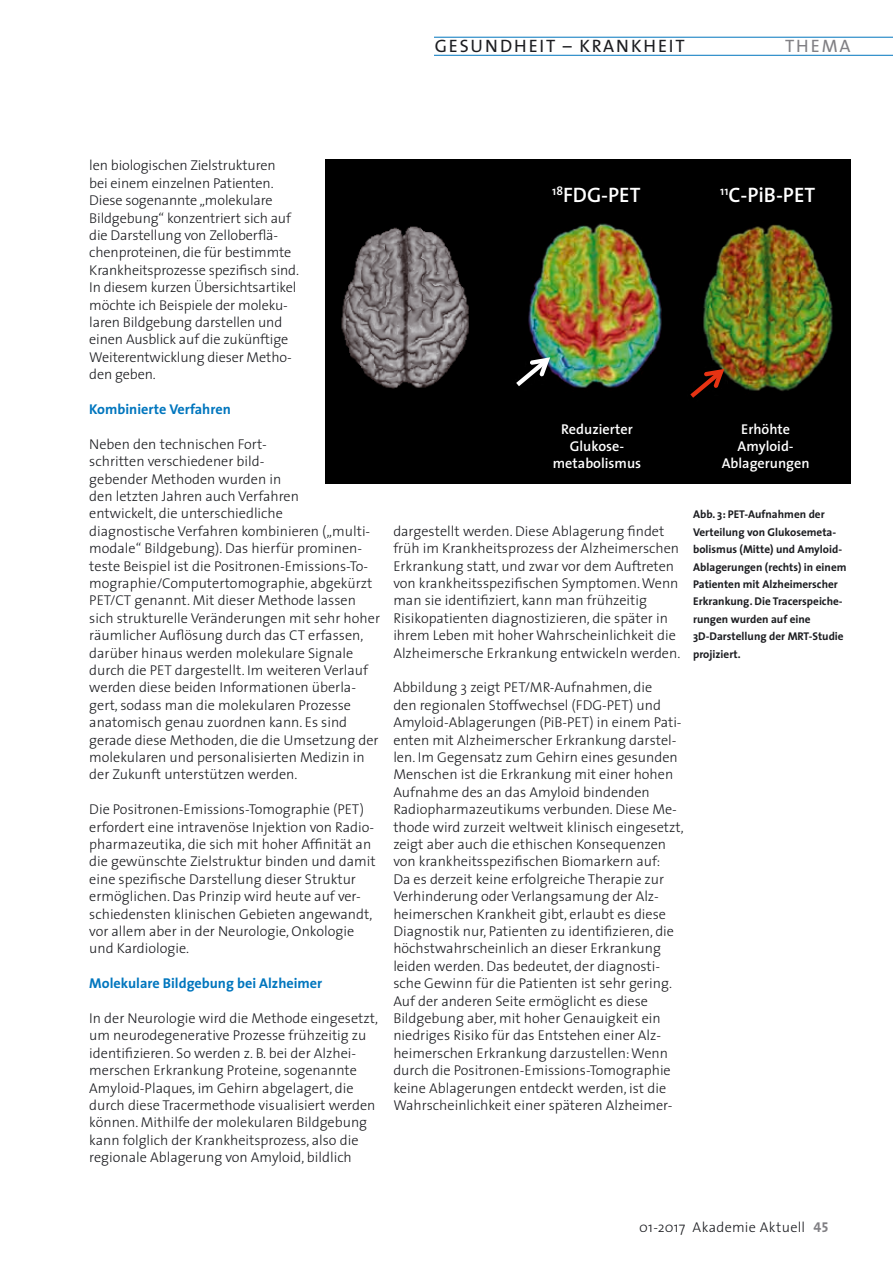
<style>
.page{position:relative;width:893px;height:1263px;background:#fff}
.page>*{position:absolute;margin:0;border:0;box-sizing:border-box;transform-origin:0 0}
.t1{font:600 21px "The Sans";color:#fff}
.t2{font:18px "The Sans";letter-spacing:.1em;color:#1b1c20}
.t3{font:18px "The Sans";letter-spacing:.095em;color:#818084}
.t4{font:300 14.25px/17.4px "The Sans";color:#1b1c20}
.t5{font:600 14.25px/17.1px "The Sans";color:#fff;text-align:center}
.t6{font:700 14.25px "The Sans";color:#0076be}
.t7{font:300 14.25px "The Sans";letter-spacing:.02em;color:#1b1c20}
.t8{font:700 11.25px/17.4px "The Sans";color:#1b1c20}
.s1{font-family:"The Sans Bold Caps";font-weight:400;color:#818084}
</style>
<div class="page">
<hr style="left:434px;top:55px;width:459px;height:1px;background:#0076be">
<hr style="left:434px;top:37px;width:459px;height:1px;background:#0076be">
<div style="left:325px;top:159px;width:525px;height:325px;background:#000"></div>
<img style="left:703px;top:224px;width:130px;height:167px">
<img style="left:341px;top:226px;width:128px;height:163px">
<img style="left:528px;top:223px;width:134px;height:165px">
<img style="left:528px;top:338px;width:43px;height:50px">
<svg style="left:516px;top:354px;width:37px;height:34px"></svg>
<img style="left:703px;top:350px;width:42px;height:41px">
<svg style="left:690px;top:365px;width:37px;height:33px"></svg>
<p class="t2" style="left:435px;top:31px;width:251px">GESUNDHEIT – KRANKHEIT</p>
<p class="t3" style="left:785px;top:31px;width:67px">THEMA</p>
<p class="t4" style="left:89px;top:156px;width:211px">len biologischen Zielstrukturen<br>bei einem einzelnen Patienten.<br>Diese sogenannte „molekulare<br>Bildgebung“ konzentriert sich auf die Darstellung von Zelloberflä&shy;chenproteinen, die für bestimmte<br>Krankheitsprozesse spezifisch sind.<br>In diesem kurzen Übersichtsartikel möchte ich Beispiele der moleku&shy;laren Bildgebung darstellen und einen Ausblick auf die zukünftige<br>Weiterentwicklung dieser Metho&shy;den geben.</p>
<p class="t6" style="left:89px;top:397px;width:143px">Kombinierte Verfahren</p>
<p class="t4" style="left:89px;top:435px;width:292px">Neben den technischen Fort-<br>schritten verschiedener bild-<br>gebender Methoden wurden in<br>den letzten Jahren auch Verfahren<br>entwickelt, die unterschiedliche<br>diagnostische Verfahren kombinieren („multi&shy;modale“ Bildgebung). Das hierfür prominen&shy;teste Beispiel ist die Positronen-Emissions-To&shy;mographie/Computertomographie, abgekürzt PET/CT genannt. Mit dieser Methode lassen sich strukturelle Veränderungen mit sehr hoher räumlicher Auflösung durch das CT erfassen, darüber hinaus werden molekulare Signale durch die PET dargestellt. Im weiteren Verlauf werden diese beiden Informationen überla&shy;gert, sodass man die molekularen Prozesse anatomisch genau zuordnen kann. Es sind gerade diese Methoden, die die Umsetzung der molekularen und personalisierten Medizin in der Zukunft unterstützen werden.</p>
<p class="t4" style="left:89px;top:800px;width:288px">Die Positronen-Emissions-Tomographie (PET) erfordert eine intravenöse Injektion von Radio&shy;pharmazeutika, die sich mit hoher Affinität an die gewünschte Zielstruktur binden und damit eine spezifische Darstellung dieser Struktur ermöglichen. Das Prinzip wird heute auf ver&shy;schiedensten klinischen Gebieten angewandt, vor allem aber in der Neurologie, Onkologie und Kardiologie.</p>
<p class="t6" style="left:89px;top:971px;width:235px">Molekulare Bildgebung bei Alzheimer</p>
<p class="t4" style="left:89px;top:1009px;width:290px">In der Neurologie wird die Methode eingesetzt, um neurodegenerative Prozesse frühzeitig zu identifizieren. So werden z. B. bei der Alzhei&shy;merschen Erkrankung Proteine, sogenannte Amyloid-Plaques, im Gehirn abgelagert, die durch diese Tracermethode visualisiert werden können. Mithilfe der molekularen Bildgebung kann folglich der Krankheitsprozess, also die regionale Ablagerung von Amyloid, bildlich</p>
<h1 class="t1" style="left:552px;top:177px;width:90px"><sup>18</sup>FDG-PET</h1>
<h1 class="t1" style="left:720px;top:177px;width:97px"><sup>11</sup>C-PiB-PET</h1>
<p class="t5" style="left:553px;top:420px;width:90px">Reduzierter<br>Glukose&shy;metabolismus</p>
<p class="t5" style="left:722px;top:420px;width:89px">Erhöhte<br>Amyloid-<br>Ablagerungen</p>
<p class="t4" style="left:393px;top:522px;width:288px">dargestellt werden. Diese Ablagerung findet früh im Krankheitsprozess der Alzheimerschen Erkrankung statt, und zwar vor dem Auftreten von krankheitsspezifischen Symptomen. Wenn man sie identifiziert, kann man frühzeitig Risikopatienten diagnostizieren, die später in ihrem Leben mit hoher Wahrscheinlichkeit die Alzheimersche Erkrankung entwickeln werden.</p>
<p class="t4" style="left:393px;top:678px;width:292px">Abbildung 3 zeigt PET/MR-Aufnahmen, die<br>den regionalen Stoffwechsel (FDG-PET) und Amyloid-Ablagerungen (PiB-PET) in einem Pati&shy;enten mit Alzheimerscher Erkrankung darstel&shy;len. Im Gegensatz zum Gehirn eines gesunden Menschen ist die Erkrankung mit einer hohen Aufnahme des an das Amyloid bindenden Radiopharmazeutikums verbunden. Diese Me&shy;thode wird zurzeit weltweit klinisch eingesetzt, zeigt aber auch die ethischen Konsequenzen von krankheitsspezifischen Biomarkern auf:<br>Da es derzeit keine erfolgreiche Therapie zur Verhinderung oder Verlangsamung der Alz&shy;heimerschen Krankheit gibt, erlaubt es diese Diagnostik nur, Patienten zu identifizieren, die höchstwahrscheinlich an dieser Erkrankung leiden werden. Das bedeutet, der diagnosti&shy;sche Gewinn für die Patienten ist sehr gering.<br>Auf der anderen Seite ermöglicht es diese Bildgebung aber, mit hoher Genauigkeit ein niedriges Risiko für das Entstehen einer Alz&shy;heimerschen Erkrankung darzustellen: Wenn durch die Positronen-Emissions-Tomographie keine Ablagerungen entdeckt werden, ist die Wahrscheinlichkeit einer späteren Alzheimer-</p>
<p class="t8" style="left:693px;top:506px;width:155px">Abb. 3: PET-Aufnahmen der<br>Verteilung von Glukosemeta&shy;bolismus (Mitte) und Amyloid-<br>Ablagerungen (rechts) in einem<br>Patienten mit Alzheimerscher<br>Erkrankung. Die Tracerspeiche&shy;rungen wurden auf eine<br>3D-Darstellung der MRT-Studie projiziert.</p>
<p class="t7" style="left:639px;top:1215px;width:191px">01-2017 Akademie Aktuell <span class="s1">45</span></p>
</div>
